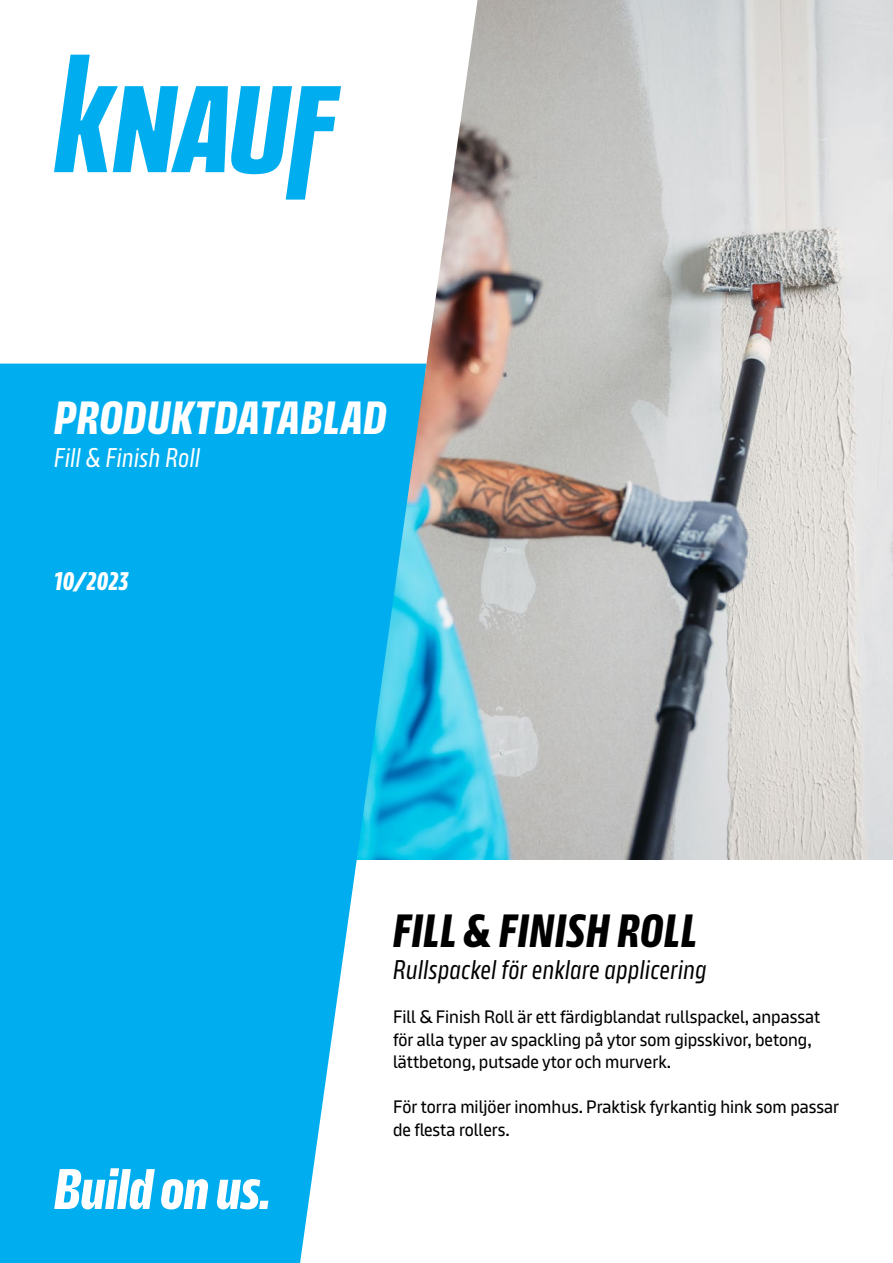
<style>
.page{position:relative;width:893px;height:1263px;background:#fff}
.page>*{position:absolute;margin:0;border:0;box-sizing:border-box;transform-origin:0 0}
.t1{font:700 57px "Knauf Head";color:#fff}
.t2{font:700 46.5px "Knauf Head";letter-spacing:.025em;color:#000}
.t3{font:700 46.5px "Knauf Head";letter-spacing:.025em;color:#fff}
.t4{font:27px "Knauf Head";letter-spacing:.025em;color:#000}
.t5{font:27px "Knauf Head";letter-spacing:.025em;color:#fff}
.t6{font:700 25.5px "Knauf Head";letter-spacing:.025em;color:#fff}
.t7{font:18px/22.5px "Knauf";color:#000}
</style>
<div class="page">
<img style="left:426px;top:0;width:467px;height:859px">
<svg style="left:0;top:0;width:477px;height:374px"></svg>
<svg style="left:0;top:364px;width:426px;height:899px;background:#1cb6ef"></svg>
<svg style="left:54px;top:55px;width:287px;height:145px"></svg>
<p class="t3" style="left:54px;top:394px;width:334px">PRODUKTDATABLAD</p>
<p class="t5" style="left:54px;top:443px;width:147px">Fill &amp; Finish Roll</p>
<p class="t6" style="left:54px;top:568px;width:76px">10/2023</p>
<p class="t1" style="left:54px;top:1160px;width:218px">Build on us.</p>
<p class="t2" style="left:393px;top:907px;width:305px">FILL &amp; FINISH ROLL</p>
<p class="t4" style="left:393px;top:955px;width:315px">Rullspackel för enklare applicering</p>
<p class="t7" style="left:393px;top:1005px;width:429px">Fill &amp; Finish Roll är ett färdigblandat rullspackel, anpassat för alla typer av spackling på ytor som gipsskivor, betong, lättbetong, putsade ytor och murverk.</p>
<p class="t7" style="left:393px;top:1095px;width:448px">För torra miljöer inomhus. Praktisk fyrkantig hink som passar de flesta rollers.</p>
</div>
